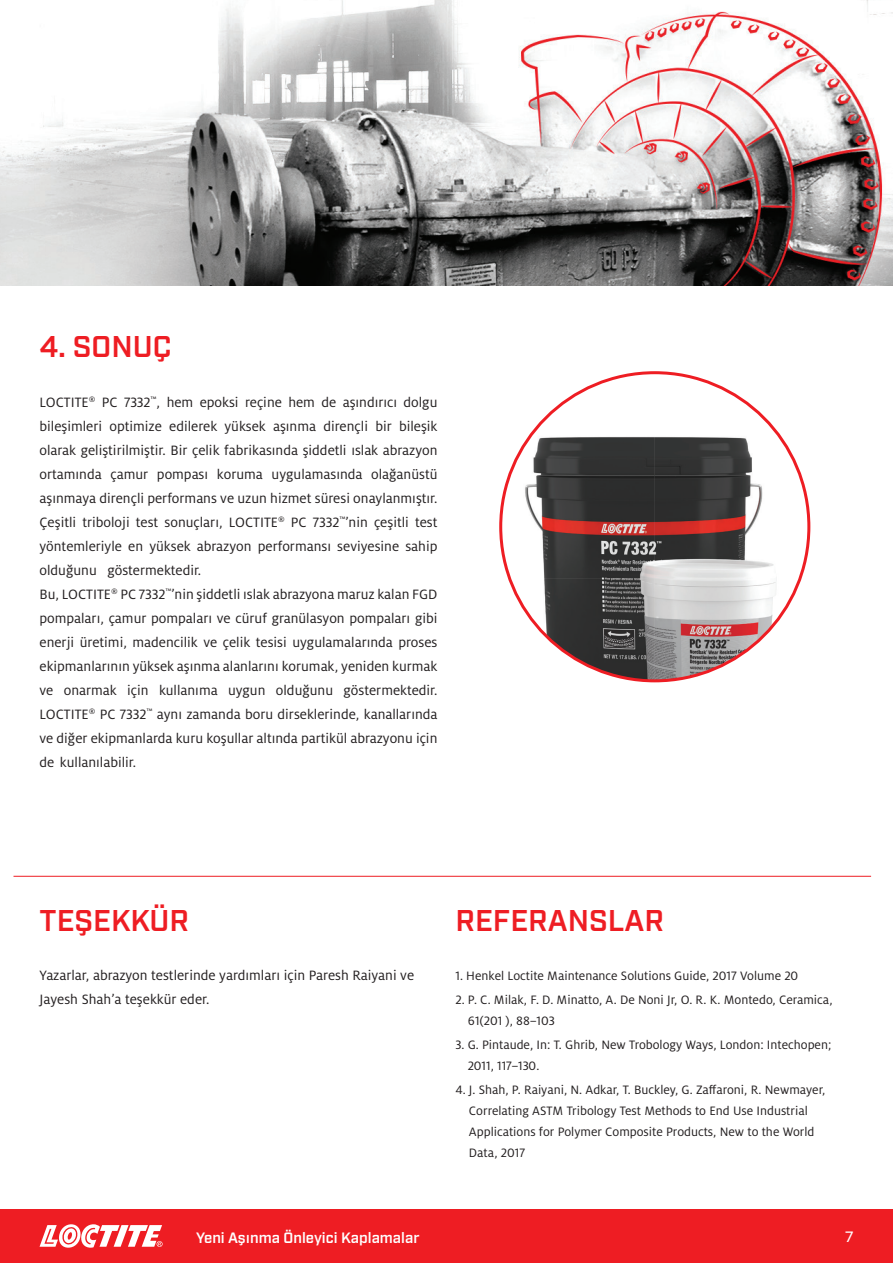
<style>
.page{position:relative;width:893px;height:1263px;background:#fff}
.page>*{position:absolute;margin:0;border:0;box-sizing:border-box;transform-origin:0 0}
.t1{font:600 30px "Industry";color:#ee1d23}
.t2{font:15px/24px "Henkel Milo";color:#231f20}
.t3{font:600 15px "Industry";color:#fff}
.t4{font:500 15px "Industry";color:#fff}
.t5{font:13.5px/21px "Henkel Milo";color:#231f20}
.t6{font:8.7px "Henkel Milo";color:#231f20}
.s1{font-size:15px}
.s2{font-family:"Henkel Milo";font-weight:500;font-size:16.5px}
</style>
<div class="page">
<div style="left:0;top:1209px;width:893px;height:54px;background:#ee1d23"></div>
<img style="left:0;top:0;width:893px;height:286px">
<img style="left:509px;top:373px;width:291px;height:102px">
<img style="left:501px;top:475px;width:308px;height:103px">
<img style="left:509px;top:578px;width:291px;height:103px">
<hr style="left:14px;top:876px;width:857px;height:1px;background:#ee1d23">
<svg style="left:40px;top:1224px;width:123px;height:24px"></svg>
<p class="t1" style="left:40px;top:329px;width:133px">4. SONUÇ</p>
<p class="t2" style="left:102px;top:390px;width:337px">PC 7332 ,<sup>™</sup> hem epoksi reçine hem de aşındırıcı dolgu</p>
<p class="t6" style="left:89px;top:394px;width:8px">®</p>
<p class="t2" style="left:40px;top:390px;width:51px">LOCTITE</p>
<p class="t2" style="left:40px;top:414px;width:64px">bileşimleri</p>
<p class="t2" style="left:40px;top:438px;width:399px">olarak geliştirilmiştir. Bir çelik fabrikasında şiddetli ıslak abrazyon</p>
<p class="t2" style="left:371px;top:462px;width:68px">olağanüstü</p>
<p class="t2" style="left:109px;top:414px;width:54px">optimize</p>
<p class="t2" style="left:169px;top:414px;width:49px">edilerek</p>
<p class="t2" style="left:323px;top:414px;width:46px">dirençli</p>
<p class="t2" style="left:375px;top:414px;width:18px">bir</p>
<p class="t2" style="left:399px;top:414px;width:40px">bileşik</p>
<p class="t2" style="left:224px;top:414px;width:43px">yüksek</p>
<p class="t2" style="left:273px;top:414px;width:45px">aşınma</p>
<p class="t2" style="left:40px;top:462px;width:64px">ortamında</p>
<p class="t2" style="left:40px;top:486px;width:399px">aşınmaya dirençli performans ve uzun hizmet süresi onaylanmıştır.</p>
<p class="t2" style="left:349px;top:510px;width:90px">nin çeşitli test</p>
<p class="t2" style="left:217px;top:462px;width:47px">koruma</p>
<p class="t2" style="left:272px;top:462px;width:92px">uygulamasında</p>
<p class="t2" style="left:110px;top:462px;width:39px">çamur</p>
<p class="t2" style="left:157px;top:462px;width:53px">pompası</p>
<p class="t6" style="left:278px;top:514px;width:8px">®</p>
<p class="t6" style="left:339px;top:514px;width:11px">™<span class="s1">’</span></p>
<p class="t2" style="left:40px;top:510px;width:240px">Çeşitli triboloji test sonuçları, LOCTITE</p>
<p class="t2" style="left:40px;top:534px;width:399px">yöntemleriyle en yüksek abrazyon performansı seviyesine sahip</p>
<p class="t2" style="left:107px;top:558px;width:95px">göstermektedir.</p>
<p class="t2" style="left:291px;top:510px;width:50px">PC 7332</p>
<p class="t2" style="left:40px;top:558px;width:59px">olduğunu</p>
<p class="t6" style="left:111px;top:586px;width:8px">®</p>
<p class="t6" style="left:165px;top:586px;width:11px">™<span class="s1">’</span></p>
<p class="t2" style="left:175px;top:582px;width:264px">nin şiddetli ıslak abrazyona maruz kalan FGD</p>
<p class="t2" style="left:40px;top:582px;width:73px">Bu, LOCTITE</p>
<p class="t2" style="left:40px;top:606px;width:399px">pompaları, çamur pompaları ve cüruf granülasyon pompaları gibi</p>
<p class="t2" style="left:40px;top:630px;width:399px">enerji üretimi, madencilik ve çelik tesisi uygulamalarında proses</p>
<p class="t2" style="left:40px;top:654px;width:399px">ekipmanlarının yüksek aşınma alanlarını korumak, yeniden kurmak</p>
<p class="t2" style="left:344px;top:678px;width:95px">göstermektedir.</p>
<p class="t2" style="left:120px;top:582px;width:46px">PC 7332</p>
<p class="t2" style="left:276px;top:678px;width:59px">olduğunu</p>
<p class="t2" style="left:127px;top:678px;width:23px">için</p>
<p class="t2" style="left:64px;top:678px;width:54px">onarmak</p>
<p class="t2" style="left:159px;top:678px;width:60px">kullanıma</p>
<p class="t2" style="left:40px;top:678px;width:15px">ve</p>
<p class="t2" style="left:228px;top:678px;width:39px">uygun</p>
<p class="t6" style="left:89px;top:706px;width:8px">®</p>
<p class="t6" style="left:146px;top:706px;width:8px">™</p>
<p class="t2" style="left:157px;top:702px;width:282px">aynı zamanda boru dirseklerinde, kanallarında</p>
<p class="t2" style="left:40px;top:702px;width:399px">LOCTITE<br>ve diğer ekipmanlarda kuru koşullar altında partikül abrazyonu için de kullanılabilir.</p>
<p class="t2" style="left:100px;top:702px;width:48px">PC 7332</p>
<p class="t1" style="left:40px;top:903px;width:151px">TEŞEKKÜR</p>
<p class="t2" style="left:40px;top:963px;width:376px">Yazarlar, abrazyon testlerinde yardımları için Paresh Raiyani ve<br>Jayesh Shah a’ teşekkür eder.</p>
<p class="t3" style="left:196px;top:1229px;width:225px">Yeni Aş<span class="s2">ı</span>nma Önleyici Kaplamalar</p>
<p class="t1" style="left:455px;top:903px;width:210px">REFERANSLAR</p>
<p class="t5" style="left:455px;top:965px;width:344px">1. Henkel Loctite Maintenance Solutions Guide, 2017 Volume 20</p>
<p class="t5" style="left:468px;top:989px;width:366px;text-indent:-12px">2. .C.P Milak .D.F, Minatto A, . De Noni O,J r .K.R. Montedo, Ceramica,<br>61)201 ,( 88–103</p>
<p class="t5" style="left:468px;top:1034px;width:365px;text-indent:-12px">3. G. Pintaude In, .T: Ghrib, New Trobology Ways, London: Intechopen;<br>2011, 117–130.</p>
<p class="t5" style="left:469px;top:1079px;width:358px;text-indent:-13px">4. .J Shah .P, Raiyani N, . Adkar .T, Buckley G, . Zaffaroni .R, Newmayer, Correlating ASTM Tribology Test Methods to End Use Industrial Applications for Polymer Composite Products, New to the World Data, 2017</p>
<p class="t4" style="left:845px;top:1227px;width:10px">7</p>
</div>
